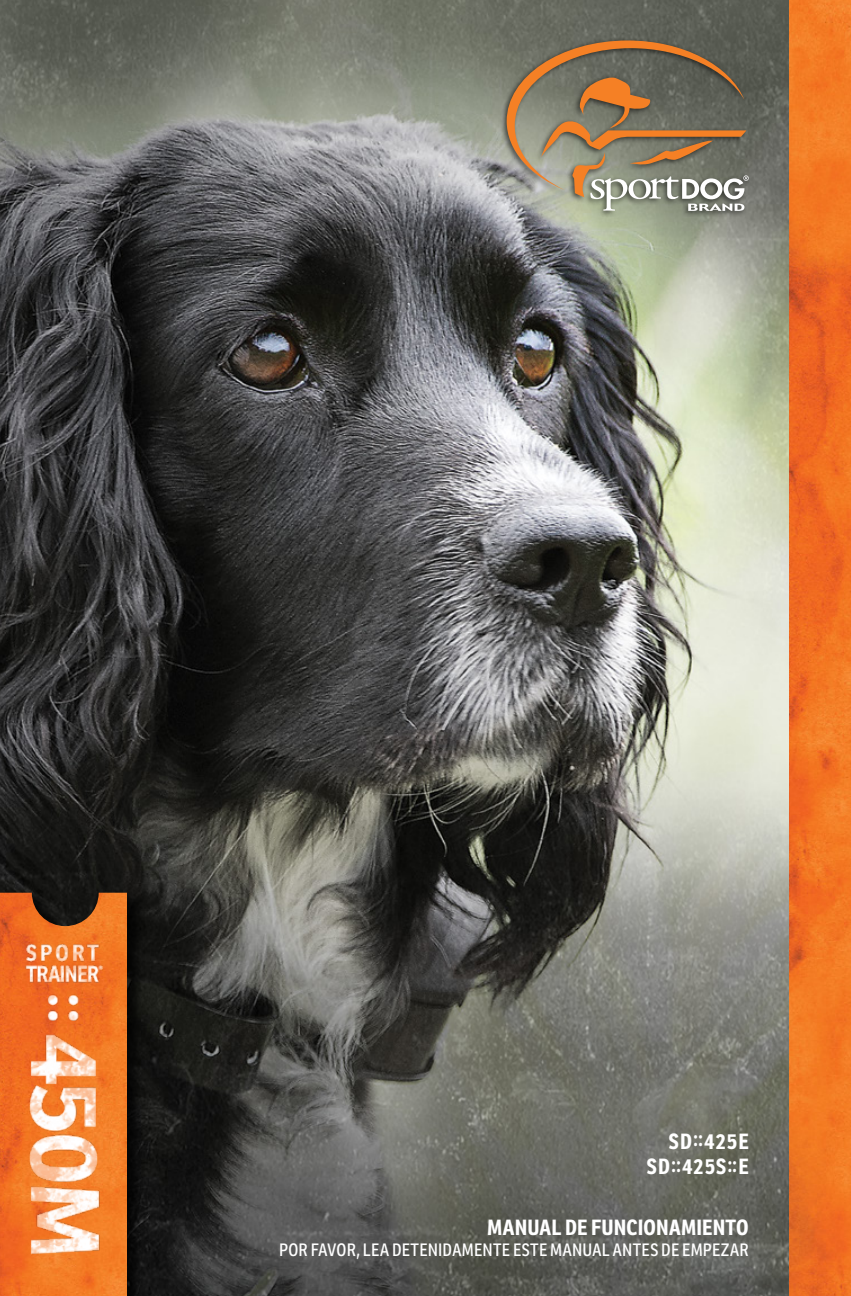
<style>
.page{position:relative;width:851px;height:1296px;background:#fff}
.page>*{position:absolute;margin:0;border:0;box-sizing:border-box;transform-origin:0 0}
.t1{font:700 21.38px "Ronnia Cond";letter-spacing:.01em;color:#fff}
.t2{font:700 21.38px/25.7px "Ronnia Cond";letter-spacing:.055em;color:#fff;text-align:right}
.t3{font:17.55px "Ronnia Cond";letter-spacing:.02em;color:#fff}
.s1{font-size:20.25px}
</style>
<div class="page">
<img style="left:0;top:0;width:789px;height:1296px">
<div style="left:0;top:889px;width:146px;height:407px;background:#000;opacity:.75"></div>
<img style="left:0;top:893px;width:127px;height:50px">
<div style="left:500px;top:37px;width:252px;height:180px;background:#000;opacity:.6"></div>
<svg style="left:506px;top:41px;width:242px;height:170px;background:#8d7f68"></svg>
<img style="left:789px;top:0;width:61px;height:1296px">
<img style="left:0;top:943px;width:129px;height:353px">
<p class="t2" style="left:646px;top:1128px;width:103px">SD<span class="s1">::</span>425E<br>SD<span class="s1">::</span>425S<span class="s1">::</span>E</p>
<p class="t1" style="left:487px;top:1213px;width:263px">MANUAL DE FUNCIONAMIENTO</p>
<p class="t3" style="left:279px;top:1238px;width:471px">POR FAVOR, LEA DETENIDAMENTE ESTE MANUAL ANTES DE EMPEZAR</p>
</div>
